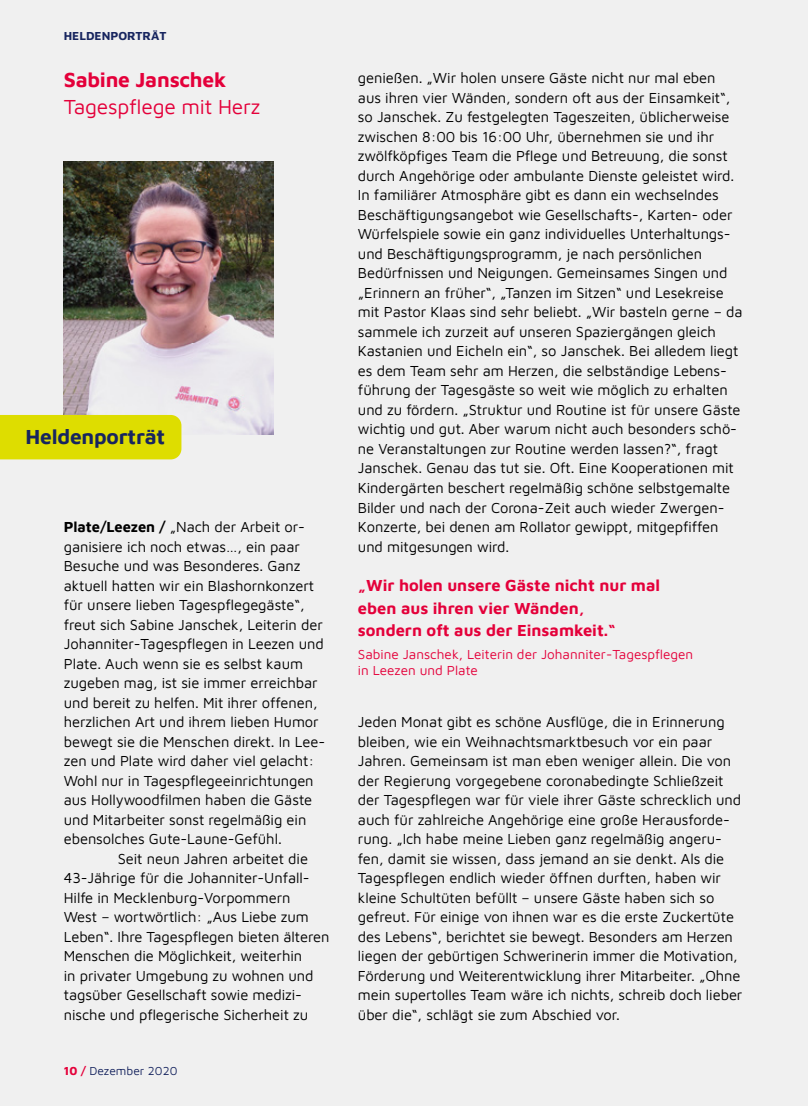
<style>
.page{position:relative;width:808px;height:1106px;background:#f0f0f0}
.page>*{position:absolute;margin:0;border:0;box-sizing:border-box;transform-origin:0 0}
.t1{font:21px "Maven Pro";letter-spacing:-.01em;color:#e4003a}
.t2{font:700 21px "Maven Pro";letter-spacing:-.01em;color:#e4003a}
.t3{font:700 21px "Maven Pro";letter-spacing:-.01em;color:#17255f}
.t4{font:700 16.5px/22.5px "Maven Pro";color:#e4003a}
.t5{font:15px/19.5px "Maven Pro";letter-spacing:-.005em;color:#000}
.t6{font:13.5px/16.2px "Maven Pro";color:#e4003a}
.t7{font:12px "Maven Pro";color:#17255f}
.t8{font:700 12px "Maven Pro";color:#17255f}
.s1{font-weight:700}
.s2{font-weight:700;color:#e4003a}
</style>
<div class="page">
<img style="left:64px;top:161px;width:210px;height:273px">
<div style="left:0;top:415px;width:181px;height:44px;background:#dedd00"></div>
<p class="t8" style="left:64px;top:28px;width:104px">HELDENPORTRÄT</p>
<h1 class="t2" style="left:64px;top:65px;width:164px">Sabine Janschek</h1>
<h1 class="t1" style="left:64px;top:93px;width:198px">Tagespflege mit Herz</h1>
<h1 class="t3" style="left:26px;top:422px;width:141px">Heldenporträt</h1>
<p class="t5" style="left:64px;top:516px;width:263px"><span class="s1">Plate/Leezen /</span> „Nach der Arbeit or&shy;ganisiere ich noch etwas…, ein paar Besuche und was Besonderes. Ganz aktuell hatten wir ein Blashornkonzert für unsere lieben Tagespflegegäste“, freut sich Sabine Janschek, Leiterin der Johanniter-Tagespflegen in Leezen und Plate. Auch wenn sie es selbst kaum zugeben mag, ist sie immer erreichbar und bereit zu helfen. Mit ihrer offenen, herzlichen Art und ihrem lieben Humor bewegt sie die Menschen direkt. In Lee&shy;zen und Plate wird daher viel gelacht:<br>Wohl nur in Tagespflegeeinrichtungen aus Hollywoodfilmen haben die Gäste und Mitarbeiter sonst regelmäßig ein ebensolches Gute-Laune-Gefühl.</p>
<p class="t5" style="left:64px;top:847px;width:267px;text-indent:54px">Seit neun Jahren arbeitet die 43-Jährige für die Johanniter-Unfall-Hilfe in Mecklenburg-Vorpommern<br>West – wortwörtlich: „Aus Liebe zum Leben“. Ihre Tagespflegen bieten älteren Menschen die Möglichkeit, weiterhin<br>in privater Umgebung zu wohnen und tagsüber Gesellschaft sowie medizi&shy;nische und pflegerische Sicherheit zu</p>
<p class="t7" style="left:64px;top:1063px;width:115px"><span class="s2">10 /</span> Dezember 2020</p>
<p class="t5" style="left:358px;top:67px;width:386px">genießen. „Wir holen unsere Gäste nicht nur mal eben<br>aus ihren vier Wänden, sondern oft aus der Einsamkeit“, so Janschek. Zu festgelegten Tageszeiten, üblicherweise zwischen 8:00 bis 16:00 Uhr, übernehmen sie und ihr zwölfköpfiges Team die Pflege und Betreuung, die sonst durch Angehörige oder ambulante Dienste geleistet wird.<br>In familiärer Atmosphäre gibt es dann ein wechselndes Beschäftigungsangebot wie Gesellschafts-, Karten- oder Würfelspiele sowie ein ganz individuelles Unterhaltungs&shy;und Beschäftigungsprogramm, je nach persönlichen Bedürfnissen und Neigungen. Gemeinsames Singen und „Erinnern an früher“, „Tanzen im Sitzen“ und Lesekreise mit Pastor Klaas sind sehr beliebt. „Wir basteln gerne – da sammele ich zurzeit auf unseren Spaziergängen gleich Kastanien und Eicheln ein“, so Janschek. Bei alledem liegt es dem Team sehr am Herzen, die selbständige Lebens&shy;führung der Tagesgäste so weit wie möglich zu erhalten und zu fördern. „Struktur und Routine ist für unsere Gäste wichtig und gut. Aber warum nicht auch besonders schö&shy;ne Veranstaltungen zur Routine werden lassen?“, fragt Janschek. Genau das tut sie. Oft. Eine Kooperationen mit Kindergärten beschert regelmäßig schöne selbstgemalte Bilder und nach der Corona-Zeit auch wieder Zwergen-Konzerte, bei denen am Rollator gewippt, mitgepfiffen und mitgesungen wird.</p>
<p class="t4" style="left:358px;top:573px;width:304px">„Wir holen unsere Gäste nicht nur mal eben aus ihren vier Wänden,<br>sondern oft aus der Einsamkeit.“</p>
<p class="t6" style="left:358px;top:645px;width:337px">Sabine Janschek, Leiterin der Johanniter-Tagespflegen in Leezen und Plate</p>
<p class="t5" style="left:358px;top:711px;width:386px">Jeden Monat gibt es schöne Ausflüge, die in Erinnerung bleiben, wie ein Weihnachtsmarktbesuch vor ein paar Jahren. Gemeinsam ist man eben weniger allein. Die von der Regierung vorgegebene coronabedingte Schließzeit der Tagespflegen war für viele ihrer Gäste schrecklich und auch für zahlreiche Angehörige eine große Herausforde&shy;rung. „Ich habe meine Lieben ganz regelmäßig angeru&shy;fen, damit sie wissen, dass jemand an sie denkt. Als die Tagespflegen endlich wieder öffnen durften, haben wir kleine Schultüten befüllt – unsere Gäste haben sich so gefreut. Für einige von ihnen war es die erste Zuckertüte des Lebens“, berichtet sie bewegt. Besonders am Herzen liegen der gebürtigen Schwerinerin immer die Motivation, Förderung und Weiterentwicklung ihrer Mitarbeiter. „Ohne mein supertolles Team wäre ich nichts, schreib doch lieber über die“, schlägt sie zum Abschied vor.</p>
</div>
